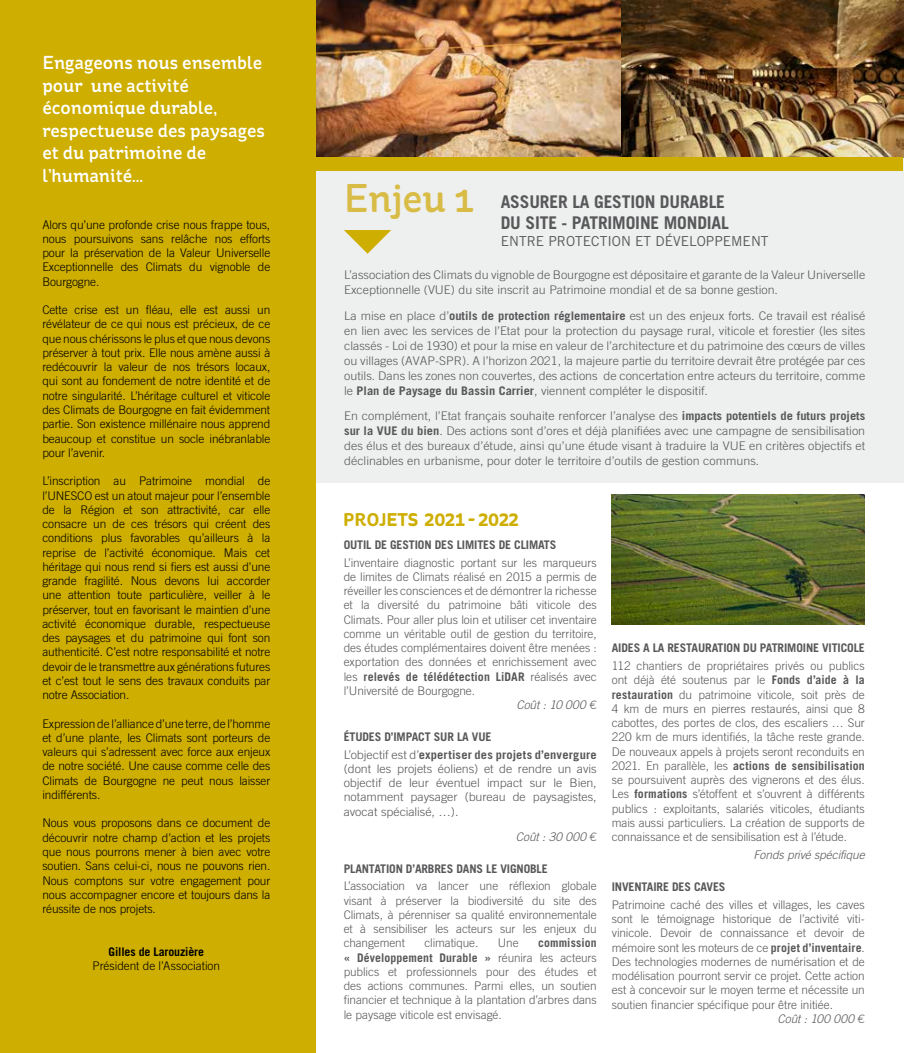
<style>
.page{position:relative;width:904px;height:1053px;background:#fff}
.page>*{position:absolute;margin:0;border:0;box-sizing:border-box;transform-origin:0 0}
.t1{font:500 40px "St Ryde";letter-spacing:-.01em;color:#d8bc45}
.t2{font:500 18.75px/22.5px "St Ryde";color:#fff}
.t3{font:700 18.38px "St Ryde";letter-spacing:-.01em;color:#ceae00}
.t4{font:700 17.5px/21px "Trade Gothic";letter-spacing:-.01em;color:#58585a}
.t5{font:13.75px "Trade Gothic";color:#58585a}
.t6{font:300 11.88px/14.2px "Trade Gothic";letter-spacing:-.005em;color:#585759;text-align:justify}
.t7{font:300 11.88px/14.2px "Trade Gothic";letter-spacing:-.01em;color:#000;text-align:justify}
.t8{font:300 11.88px/15px "Trade Gothic";color:#58585a;text-align:justify;scale:1.05 1}
.t9{font:300 11.88px/14.2px "Trade Gothic";letter-spacing:-.005em;color:#585759;text-align:justify;scale:1.05 1}
.t10{font:700 11.88px "Trade Gothic";letter-spacing:-.01em;color:#585759}
.t11{font:700 11.88px/17.8px "Trade Gothic";letter-spacing:.01em;color:#585759}
.t12{font:italic 300 11.88px "Trade Gothic";letter-spacing:-.005em;color:#585759}
.t13{font:700 11.88px "Trade Gothic";letter-spacing:-.01em;color:#000}
.t14{font:italic 300 11.88px "Trade Gothic";letter-spacing:.015em;color:#585759}
.s1{font-weight:700}
.s2{font-weight:300}
.s3{font-family:"St Ryde"}
</style>
<div class="page">
<div style="left:315px;top:0;width:589px;height:482px;background:#eeefef"></div>
<svg style="left:344px;top:230px;width:47px;height:24px"></svg>
<img style="left:315px;top:0;width:588px;height:158px">
<img style="left:611px;top:495px;width:253px;height:129px">
<div style="left:315px;top:158px;width:588px;height:13px;background:#ceae00"></div>
<div style="left:0;top:0;width:315px;height:1052px;background:#ceae00"></div>
<h2 class="t2" style="left:42px;top:52px;width:224px">Engageons nous ensemble pour une activité économique durable, respectueuse des paysages et du patrimoine de l’humanité...</h2>
<p class="t7" style="left:42px;top:217px;width:229px">Alors qu’une profonde crise nous frappe tous, nous poursuivons sans relâche nos efforts pour la préservation de la Valeur Universelle Exceptionnelle des Climats du vignoble de Bourgogne.</p>
<p class="t7" style="left:42px;top:302px;width:229px">Cette crise est un fléau, elle est aussi un révélateur de ce qui nous est précieux, de ce que nous chérissons le plus et que nous devons préserver à tout prix. Elle nous amène aussi à redécouvrir la valeur de nos trésors locaux, qui sont au fondement de notre identité et de notre singularité. L’héritage culturel et viticole des Climats de Bourgogne en fait évidemment partie. Son existence millénaire nous apprend beaucoup et constitue un socle inébranlable pour l’avenir.</p>
<p class="t7" style="left:42px;top:473px;width:229px">L’inscription au Patrimoine mondial de l’UNESCO est un atout majeur pour l’ensemble de la Région et son attractivité, car elle consacre un de ces trésors qui créent des conditions plus favorables qu’ailleurs à la reprise de l’activité économique. Mais cet héritage qui nous rend si fiers est aussi d’une grande fragilité. Nous devons lui accorder une attention toute particulière, veiller à le préserver, tout en favorisant le maintien d’une activité économique durable, respectueuse des paysages et du patrimoine qui font son authenticité. C’est notre responsabilité et notre devoir de le transmettre aux générations futures et c’est tout le sens des travaux conduits par notre Association.</p>
<p class="t7" style="left:42px;top:716px;width:229px">Expression de l’alliance d’une terre, de l’homme et d’une plante, les Climats sont porteurs de valeurs qui s’adressent avec force aux enjeux de notre société. Une cause comme celle des Climats de Bourgogne ne peut nous laisser indifférents.</p>
<p class="t7" style="left:42px;top:815px;width:229px">Nous vous proposons dans ce document de découvrir notre champ d’action et les projets que nous pourrons mener à bien avec votre soutien. Sans celui-ci, nous ne pouvons rien.<br>Nous comptons sur votre engagement pour nous accompagner encore et toujours dans la réussite de nos projets.</p>
<p class="t13" style="left:109px;top:944px;width:97px">Gilles de Larouzière</p>
<p class="t7" style="left:93px;top:958px;width:129px">Président de l’Association</p>
<h1 class="t1" style="left:344px;top:175px;width:132px">Enjeu 1</h1>
<h3 class="t4" style="left:500px;top:191px;width:230px">ASSURER LA GESTION DURABLE<br>DU SITE - PATRIMOINE MONDIAL</h3>
<p class="t5" style="left:500px;top:232px;width:269px">ENTRE PROTECTION ET DÉVELOPPEMENT</p>
<p class="t8" style="left:344px;top:267px;width:498px">L’association des Climats du vignoble de Bourgogne est dépositaire et garante de la Valeur Universelle<br>Exceptionnelle (VUE) du site inscrit au Patrimoine mondial et de sa bonne gestion.</p>
<p class="t8" style="left:344px;top:307px;width:498px">La mise en place d’<span class="s1">outils de protection réglementaire</span> est un des enjeux forts. Ce travail est réalisé en lien avec les services de l’Etat pour la protection du paysage rural, viticole et forestier (les sites classés - Loi de 1930) et pour la mise en valeur de l’architecture et du patrimoine des cœurs de villes ou villages (AVAP-SPR). A l’horizon 2021, la majeure partie du territoire devrait être protégée par ces outils. Dans les zones non couvertes, des actions de concertation entre acteurs du territoire, comme le <span class="s1">Plan de Paysage du Bassin Carrier</span>, viennent compléter le dispositif.</p>
<p class="t8" style="left:344px;top:408px;width:498px">En complément, l’Etat français souhaite renforcer l’analyse des <span class="s1">impacts potentiels de futurs projets sur la VUE du bien</span>. Des actions sont d’ores et déjà planifiées avec une campagne de sensibilisation des élus et des bureaux d’étude, ainsi qu’une étude visant à traduire la VUE en critères objectifs et déclinables en urbanisme, pour doter le territoire d’outils de gestion communs.</p>
<h3 class="t3" style="left:343px;top:508px;width:177px">PROJETS 2021 - 2022</h3>
<p class="t10" style="left:344px;top:537px;width:214px">OUTIL DE GESTION DES LIMITES DE CLIMATS</p>
<p class="t6" style="left:344px;top:555px;width:254px">L’inventaire diagnostic portant sur les marqueurs</p>
<p class="t6" style="left:344px;top:569px;width:254px">de limites de Climats réalisé en 2015 a permis de</p>
<p class="t6" style="left:344px;top:583px;width:254px">réveiller les consciences et de démontrer la richesse</p>
<p class="t6" style="left:344px;top:598px;width:254px">et la diversité du patrimoine bâti viticole des</p>
<p class="t6" style="left:344px;top:612px;width:254px">Climats. Pour aller plus loin et utiliser cet inventaire</p>
<p class="t6" style="left:344px;top:626px;width:254px">comme un véritable outil de gestion du territoire,</p>
<p class="t6" style="left:344px;top:640px;width:254px">des études complémentaires doivent être menées :</p>
<p class="t6" style="left:344px;top:655px;width:254px">exportation des données et enrichissement avec</p>
<p class="t11" style="left:344px;top:667px;width:254px"><span class="s2">les</span> relevés de télédétection LiDAR <span class="s2">réalisés avec</span></p>
<p class="t6" style="left:344px;top:683px;width:133px">l’Université de Bourgogne.</p>
<p class="t12" style="left:516px;top:698px;width:82px">Coût : 10 000 <span class="s3">€</span></p>
<p class="t11" style="left:344px;top:727px;width:254px">ÉTUDES D’IMPACT SUR LA VUE<br><span class="s2">L’objectif est d’</span>expertiser des projets d’envergure</p>
<p class="t9" style="left:344px;top:761px;width:242px">(dont les projets éoliens) et de rendre un avis objectif de leur éventuel impact sur le Bien, notamment paysager (bureau de paysagistes, avocat spécialisé, …).</p>
<p class="t14" style="left:516px;top:829px;width:82px">Coût : 30 000 <span class="s3">€</span></p>
<p class="t10" style="left:344px;top:861px;width:205px">PLANTATION D’ARBRES DANS LE VIGNOBLE</p>
<p class="t6" style="left:344px;top:878px;width:254px">L’association va lancer une réflexion globale visant à préserver la biodiversité du site des Climats, à pérenniser sa qualité environnementale et à sensibiliser les acteurs sur les enjeux du changement</p>
<p class="t6" style="left:344px;top:935px;width:254px;text-indent:194px"><span class="s1">commission « Développement Durable »</span> réunira les acteurs publics et professionnels pour des études et des actions communes. Parmi elles, un soutien financier et technique à la plantation d’arbres dans le paysage viticole est envisagé.</p>
<p class="t6" style="left:424px;top:935px;width:55px">climatique.</p>
<p class="t6" style="left:498px;top:935px;width:22px">Une</p>
<p class="t10" style="left:611px;top:640px;width:254px">AIDES A LA RESTAURATION DU PATRIMOINE VITICOLE</p>
<p class="t6" style="left:611px;top:658px;width:254px">112 chantiers de propriétaires privés ou publics ont déjà été soutenus par le <span class="s1">Fonds d’aide à la restauration</span> du patrimoine viticole, soit près de 4 km de murs en pierres restaurés, ainsi que 8 cabottes, des portes de clos, des escaliers … Sur 220 km de murs identifiés, la tâche reste grande.<br>De nouveaux appels à projets seront reconduits en 2021. En parallèle, les <span class="s1">actions de sensibilisation </span>se poursuivent auprès des vignerons et des élus.<br>Les <span class="s1">formations</span> s’étoffent et s’ouvrent à différents publics : exploitants, salariés viticoles, étudiants mais aussi particuliers. La création de supports de connaissance et de sensibilisation est à l’étude.</p>
<p class="t12" style="left:753px;top:847px;width:113px">Fonds privé spécifique</p>
<p class="t10" style="left:611px;top:879px;width:115px">INVENTAIRE DES CAVES</p>
<p class="t6" style="left:611px;top:897px;width:254px">Patrimoine caché des villes et villages, les caves</p>
<p class="t6" style="left:611px;top:911px;width:254px">sont le témoignage historique de l’activité viti-</p>
<p class="t6" style="left:611px;top:925px;width:254px">vinicole. Devoir de connaissance et devoir de</p>
<p class="t6" style="left:611px;top:939px;width:254px">mémoire sont les moteurs de ce <span class="s1">projet d’inventaire</span>.</p>
<p class="t6" style="left:611px;top:954px;width:254px">Des technologies modernes de numérisation et de</p>
<p class="t6" style="left:611px;top:968px;width:254px">modélisation pourront servir ce projet. Cette action</p>
<p class="t6" style="left:611px;top:982px;width:254px">est à concevoir sur le moyen terme et nécessite un</p>
<p class="t6" style="left:611px;top:996px;width:223px">soutien financier spécifique pour être initiée.</p>
<p class="t12" style="left:777px;top:1011px;width:89px">Coût : 100 000 <span class="s3">€</span></p>
</div>
